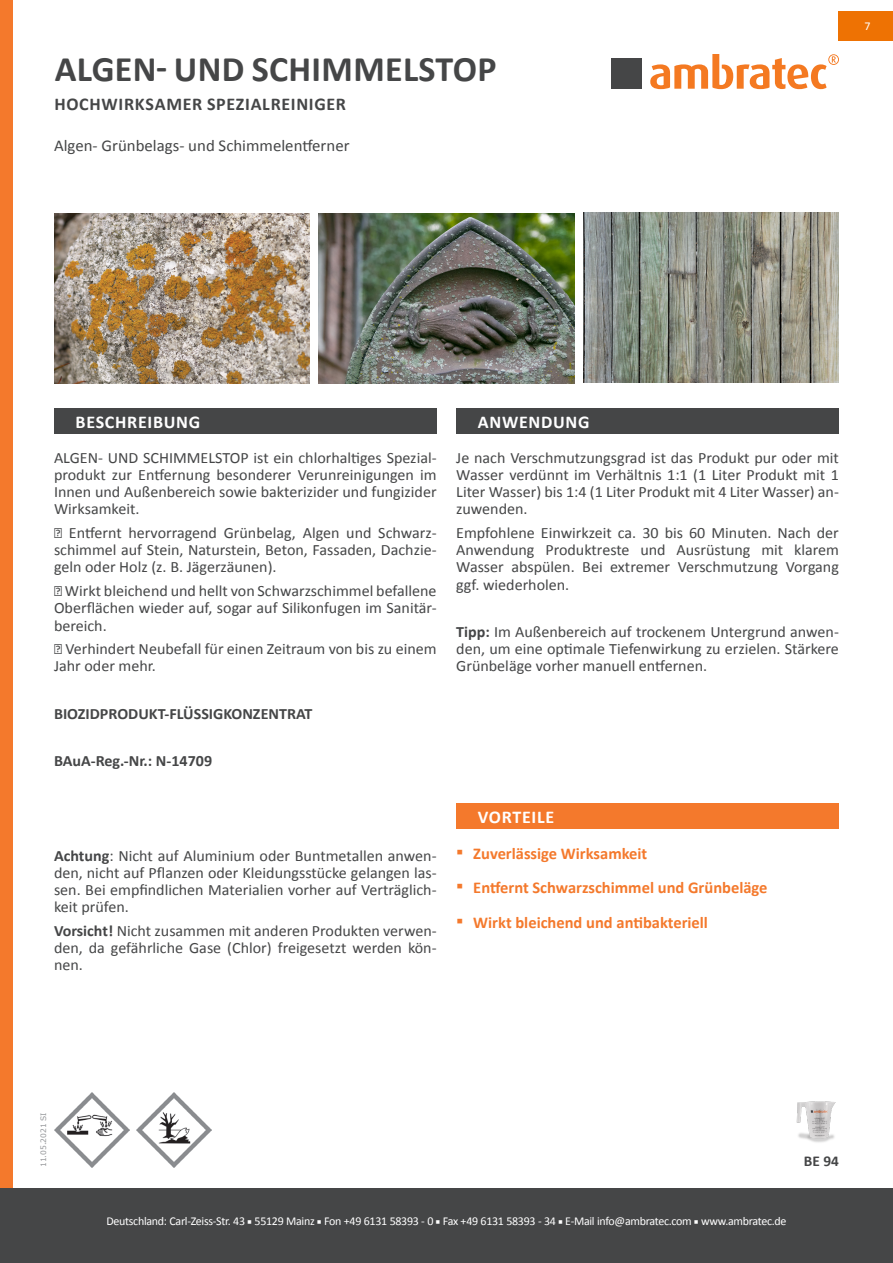
<style>
.page{position:relative;width:893px;height:1263px;background:#fff}
.page>*{position:absolute;margin:0;border:0;box-sizing:border-box;transform-origin:0 0}
.t1{font:700 36px "Calibri";letter-spacing:.01em;color:#454647}
.t2{font:700 18px "Calibri";letter-spacing:.04em;color:#fff}
.t3{font:700 18px "Calibri";letter-spacing:.04em;color:#454647}
.t4{font:700 16.5px "Calibri";color:#f4792c}
.t5{font:16.5px "Calibri";color:#454647}
.t6{font:15.75px/17.2px "Calibri";color:#454647;text-align:justify}
.t7{font:700 15.75px "Calibri";color:#454647}
.t8{font:700 15px "Calibri";color:#454647}
.t9{font:12px "Calibri";letter-spacing:-.025em;color:#fff}
.t10{font:7.5px "Verdana";color:#939598}
.s1{font-weight:700}
.s2{font-size:21px}
.s3{font-family:"Minion Pro"}
</style>
<div class="page">
<div style="left:0;top:0;width:13px;height:1263px;background:#f4792c"></div>
<div style="left:0;top:1188px;width:893px;height:75px;background:#454647"></div>
<svg style="left:650px;top:54px;width:189px;height:35px"></svg>
<div style="left:611px;top:58px;width:31px;height:31px;background:#454647"></div>
<div style="left:839px;top:11px;width:54px;height:29px;background:#ee7203"></div>
<div style="left:456px;top:804px;width:383px;height:25px;background:#f4792c"></div>
<div style="left:456px;top:408px;width:383px;height:26px;background:#454647"></div>
<div style="left:54px;top:408px;width:383px;height:26px;background:#454647"></div>
<img style="left:584px;top:212px;width:255px;height:171px">
<img style="left:319px;top:213px;width:255px;height:171px">
<img style="left:54px;top:213px;width:255px;height:170px">
<img style="left:54px;top:1092px;width:75px;height:75px">
<img style="left:137px;top:1092px;width:75px;height:75px">
<img style="left:796px;top:1101px;width:40px;height:42px">
<h1 class="t1" style="left:55px;top:44px;width:443px">ALGEN- UND SCHIMMELSTOP</h1>
<p class="t3" style="left:54px;top:91px;width:293px">HOCHWIRKSAMER SPEZIALREINIGER</p>
<p class="t5" style="left:54px;top:136px;width:297px">Algen- Grünbelags- und Schimmelentferner</p>
<p class="t9" style="left:865px;top:19px;width:8px">7</p>
<p class="t2" style="left:76px;top:409px;width:126px">BESCHREIBUNG</p>
<p class="t2" style="left:478px;top:409px;width:113px">ANWENDUNG</p>
<p class="t6" style="left:54px;top:448px;width:384px">ALGEN- UND SCHIMMELSTOP ist ein chlorhaltiges Spezial&shy;produkt zur Entfernung besonderer Verunreinigungen im Innen und Außenbereich sowie bakterizider und fungizider Wirksamkeit.</p>
<p class="t6" style="left:54px;top:523px;width:384px">▪ Entfernt hervorragend Grünbelag, Algen und Schwarz&shy;schimmel auf Stein, Naturstein, Beton, Fassaden, Dachzie&shy;geln oder Holz (z. B. Jägerzäunen).</p>
<p class="t6" style="left:54px;top:581px;width:384px">▪ Wirkt bleichend und hellt von Schwarzschimmel befallene Oberflächen wieder auf, sogar auf Silikonfugen im Sanitär&shy;bereich.</p>
<p class="t6" style="left:54px;top:640px;width:384px">▪ Verhindert Neubefall für einen Zeitraum von bis zu einem<br>Jahr oder mehr.</p>
<p class="t7" style="left:54px;top:702px;width:260px">BIOZIDPRODUKT-FLÜSSIGKONZENTRAT</p>
<p class="t7" style="left:54px;top:750px;width:160px">BAuA-Reg.-Nr.: N-14709</p>
<p class="t6" style="left:54px;top:846px;width:384px"><span class="s1">Achtung</span>: Nicht auf Aluminium oder Buntmetallen anwen&shy;den, nicht auf Pflanzen oder Kleidungsstücke gelangen las&shy;sen. Bei empfindlichen Materialien vorher auf Verträglich&shy;keit prüfen.</p>
<p class="t6" style="left:54px;top:921px;width:384px"><span class="s1">Vorsicht!</span> Nicht zusammen mit anderen Produkten verwen&shy;den, da gefährliche Gase (Chlor) freigesetzt werden kön&shy;nen.</p>
<p class="t6" style="left:456px;top:448px;width:384px">Je nach Verschmutzungsgrad ist das Produkt pur oder mit Wasser verdünnt im Verhältnis 1:1 (1 Liter Produkt mit 1<br>Liter Wasser) bis 1:4 (1 Liter Produkt mit 4 Liter Wasser) an&shy;zuwenden.</p>
<p class="t6" style="left:456px;top:523px;width:384px">Empfohlene Einwirkzeit ca. 30 bis 60 Minuten. Nach der Anwendung Produktreste und Ausrüstung mit klarem Wasser abspülen. Bei extremer Verschmutzung Vorgang ggf. wiederholen.</p>
<p class="t6" style="left:456px;top:622px;width:384px"><span class="s1">Tipp:</span> Im Außenbereich auf trockenem Untergrund anwen&shy;den, um eine optimale Tiefenwirkung zu erzielen. Stärkere Grünbeläge vorher manuell entfernen.</p>
<p class="t2" style="left:478px;top:804px;width:78px">VORTEILE</p>
<p class="t4" style="left:456px;top:841px;width:193px"><span class="s2">▪</span> Zuverlässige Wirksamkeit</p>
<p class="t4" style="left:456px;top:876px;width:313px"><span class="s2">▪</span> Entfernt Schwarzschimmel und Grünbeläge</p>
<p class="t4" style="left:456px;top:910px;width:253px"><span class="s2">▪</span> Wirkt bleichend und antibakteriell</p>
<p class="t10" style="left:39px;top:1167px;width:56px;rotate:-90deg">11.05.2021 SI</p>
<p class="t8" style="left:804px;top:1151px;width:37px">BE 94</p>
<p class="t9" style="left:106px;top:1214px;width:682px">Deutschland: Carl-Zeiss-Str. 43 <span class="s3">■</span> 55129 Mainz <span class="s3">■</span> Fon +49 6131 58393 - 0 <span class="s3">■</span> Fax +49 6131 58393 - 34 <span class="s3">■</span> E-Mail info@ambratec.com <span class="s3">■</span> www.ambratec.de</p>
</div>
